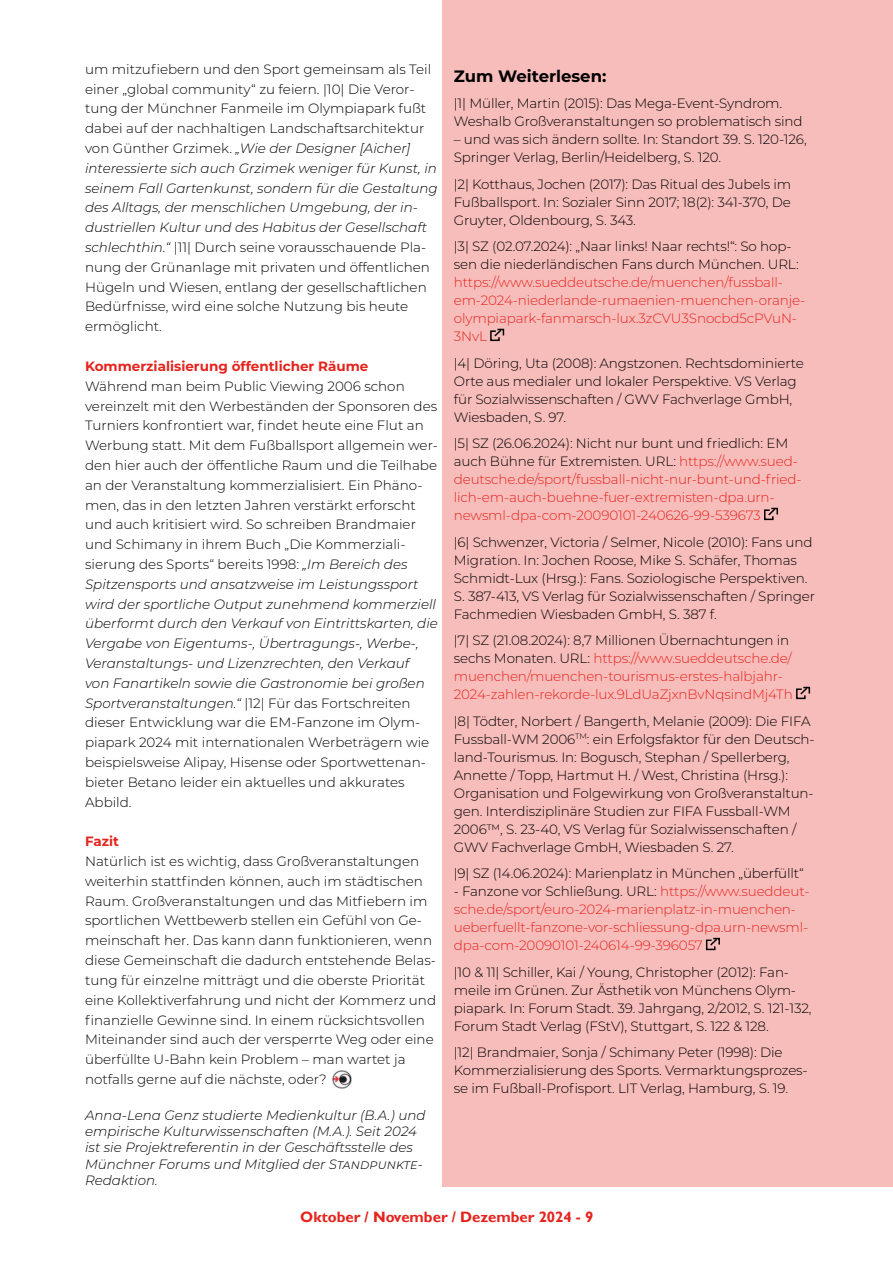
<style>
.page{position:relative;width:893px;height:1263px;background:#fff}
.page>*{position:absolute;margin:0;border:0;box-sizing:border-box;transform-origin:0 0}
.t1{font:700 16.5px "Montserrat";color:#000}
.t2{font:700 15px "Gill Sans";color:#e5231d}
.t3{font:300 13.5px/19.8px "Montserrat";letter-spacing:-.01em;color:#000}
.t4{font:300 13.5px/18px "Montserrat";letter-spacing:-.01em;color:#e5231d}
.t5{font:italic 300 13.5px/16.2px "Montserrat";color:#000}
.t6{font:700 13.5px "Montserrat";color:#e5231d}
.s1{font-style:italic}
.s2{color:#000}
</style>
<div class="page">
<img style="left:333px;top:1070px;width:18px;height:19px">
<div style="left:442px;top:0;width:451px;height:1187px;background:#f7bdbb"></div>
<svg style="left:490px;top:328px;width:15px;height:14px"></svg>
<svg style="left:764px;top:507px;width:15px;height:14px"></svg>
<svg style="left:796px;top:686px;width:15px;height:14px"></svg>
<svg style="left:705px;top:937px;width:15px;height:14px"></svg>
<p class="t3" style="left:85px;top:59px;width:354px">um mitzufiebern und den Sport gemeinsam als Teil einer „global community“ zu feiern. |10| Die Veror&shy;tung der Münchner Fanmeile im Olympiapark fußt dabei auf der nachhaltigen Landschaftsarchitektur von Günther Grzimek. <span class="s1">„Wie der Designer [Aicher] interessierte sich auch Grzimek weniger für Kunst, in seinem Fall Gartenkunst, sondern für die Gestaltung des Alltags, der menschlichen Umgebung, der in&shy;dustriellen Kultur und des Habitus der Gesellschaft schlechthin.“</span> |11| Durch seine vorausschauende Pla&shy;nung der Grünanlage mit privaten und öffentlichen Hügeln und Wiesen, entlang der gesellschaftlichen Bedürfnisse, wird eine solche Nutzung bis heute ermöglicht.</p>
<p class="t6" style="left:85px;top:356px;width:285px">Kommerzialisierung öffentlicher Räume</p>
<p class="t3" style="left:85px;top:376px;width:354px">Während man beim Public Viewing 2006 schon vereinzelt mit den Werbeständen der Sponsoren des Turniers konfrontiert war, findet heute eine Flut an Werbung statt. Mit dem Fußballsport allgemein wer&shy;den hier auch der öffentliche Raum und die Teilhabe an der Veranstaltung kommerzialisiert. Ein Phäno&shy;men, das in den letzten Jahren verstärkt erforscht und auch kritisiert wird. So schreiben Brandmaier und Schimany in ihrem Buch „Die Kommerziali&shy;sierung des Sports“ bereits 1998: <span class="s1">„Im Bereich des Spitzensports und ansatzweise im Leistungssport wird der sportliche Output zunehmend kommerziell überformt durch den Verkauf von Eintrittskarten, die Vergabe von Eigentums-, Übertragungs-, Werbe-, Veranstaltungs- und Lizenzrechten, den Verkauf<br>von Fanartikeln sowie die Gastronomie bei großen Sportveranstaltungen.“</span> |12| Für das Fortschreiten dieser Entwicklung war die EM-Fanzone im Olym&shy;piapark 2024 mit internationalen Werbeträgern wie beispielsweise Alipay, Hisense oder Sportwettenan&shy;bieter Betano leider ein aktuelles und akkurates Abbild.</p>
<p class="t6" style="left:85px;top:832px;width:36px">Fazit</p>
<p class="t3" style="left:85px;top:851px;width:353px">Natürlich ist es wichtig, dass Großveranstaltungen weiterhin stattfinden können, auch im städtischen Raum. Großveranstaltungen und das Mitfiebern im sportlichen Wettbewerb stellen ein Gefühl von Ge&shy;meinschaft her. Das kann dann funktionieren, wenn diese Gemeinschaft die dadurch entstehende Belas&shy;tung für einzelne mitträgt und die oberste Priorität eine Kollektiverfahrung und nicht der Kommerz und finanzielle Gewinne sind. In einem rücksichtsvollen Miteinander sind auch der versperrte Weg oder eine überfüllte U-Bahn kein Problem – man wartet ja notfalls gerne auf die nächste, oder?</p>
<p class="t5" style="left:85px;top:1106px;width:342px">Anna-Lena Genz studierte Medienkultur (B.A.) und empirische Kulturwissenschaften (M.A.). Seit 2024 ist sie Projektreferentin in der Geschäftsstelle des Münchner Forums und Mitglied der Standpunkte-Redaktion.</p>
<p class="t1" style="left:454px;top:64px;width:154px">Zum Weiterlesen:</p>
<p class="t3" style="left:454px;top:94px;width:350px;line-height:18px">|1| Müller, Martin (2015): Das Mega-Event-Syndrom.<br>Weshalb Großveranstaltungen so problematisch sind</p>
<p class="t3" style="left:454px;top:130px;width:354px;line-height:18px">– und was sich ändern sollte. In: Standort 39. S. 120-126,<br>Springer Verlag, Berlin/Heidelberg, S. 120.</p>
<p class="t3" style="left:454px;top:174px;width:339px;line-height:18px;text-align:justify">|2| Kotthaus, Jochen (2017): Das Ritual des Jubels im Fußballsport. In: Sozialer Sinn 2017; 18(2): 341-370, De Gruyter, Oldenbourg, S. 343.</p>
<p class="t3" style="left:454px;top:237px;width:346px;line-height:18px">|3| SZ (02.07.2024): „Naar links! Naar rechts!“: So hop&shy;sen die niederländischen Fans durch München. URL:</p>
<p class="t4" style="left:454px;top:273px;width:353px">https://www.sueddeutsche.de/muenchen/fussball&shy;em-2024-niederlande-rumaenien-muenchen-oranje&shy;olympiapark-fanmarsch-lux.3zCVU3Snocbd5cPVuN-3NvL</p>
<p class="t3" style="left:454px;top:353px;width:351px;line-height:18px">|4| Döring, Uta (2008): Angstzonen. Rechtsdominierte Orte aus medialer und lokaler Perspektive. VS Verlag für Sozialwissenschaften / GWV Fachverlage GmbH, Wiesbaden, S. 97.</p>
<p class="t4" style="left:454px;top:434px;width:349px"><span class="s2">|5| SZ (26.06.2024): Nicht nur bunt und friedlich: EM auch Bühne für Extremisten. URL:</span> https://www.sued&shy;deutsche.de/sport/fussball-nicht-nur-bunt-und-fried&shy;lich-em-auch-buehne-fuer-extremisten-dpa.urn&shy;newsml-dpa-com-20090101-240626-99-539673</p>
<p class="t3" style="left:454px;top:532px;width:363px;line-height:18px">|6| Schwenzer, Victoria / Selmer, Nicole (2010): Fans und Migration. In: Jochen Roose, Mike S. Schäfer, Thomas Schmidt-Lux (Hrsg.): Fans. Soziologische Perspektiven.<br>S. 387-413, VS Verlag für Sozialwissenschaften / Springer Fachmedien Wiesbaden GmbH, S. 387 f.</p>
<p class="t4" style="left:454px;top:631px;width:341px"><span class="s2">|7| SZ (21.08.2024): 8,7 Millionen Übernachtungen in sechs Monaten. URL:</span> https://www.sueddeutsche.de/ muenchen/muenchen-tourismus-erstes-halbjahr-2024-zahlen-rekorde-lux.9LdUaZjxnBvNqsindMj4Th</p>
<p class="t3" style="left:454px;top:711px;width:362px;line-height:18px">|8| Tödter, Norbert / Bangerth, Melanie (2009): Die FIFA Fussball-WM 2006<sup>TM</sup>: ein Erfolgsfaktor für den Deutsch&shy;land-Tourismus. In: Bogusch, Stephan / Spellerberg, Annette / Topp, Hartmut H. / West, Christina (Hrsg.):<br>Organisation und Folgewirkung von Großveranstaltun&shy;gen. Interdisziplinäre Studien zur FIFA Fussball-WM 2006™, S. 23-40, VS Verlag für Sozialwissenschaften / GWV Fachverlage GmbH, Wiesbaden S. 27.</p>
<p class="t3" style="left:454px;top:863px;width:351px">|9| SZ (14.06.2024): Marienplatz in München „überfüllt“</p>
<p class="t4" style="left:454px;top:882px;width:357px"><span class="s2">- Fanzone vor Schließung. URL:</span> https://www.sueddeut&shy;sche.de/sport/euro-2024-marienplatz-in-muenchen&shy;ueberfuellt-fanzone-vor-schliessung-dpa.urn-newsml&shy;dpa-com-20090101-240614-99-396057</p>
<p class="t3" style="left:454px;top:962px;width:359px;line-height:18px">|10 &amp; 11| Schiller, Kai / Young, Christopher (2012): Fan&shy;meile im Grünen. Zur Ästhetik von Münchens Olym&shy;piapark. In: Forum Stadt. 39. Jahrgang, 2/2012, S. 121-132, Forum Stadt Verlag (FStV), Stuttgart, S. 122 &amp; 128.</p>
<p class="t3" style="left:454px;top:1043px;width:355px;line-height:18px">|12| Brandmaier, Sonja / Schimany Peter (1998): Die<br>Kommerzialisierung des Sports. Vermarktungsprozes&shy;se im Fußball-Profisport. LIT Verlag, Hamburg, S. 19.</p>
<p class="t2" style="left:300px;top:1208px;width:295px">Oktober / November / Dezember 2024 - 9</p>
</div>
